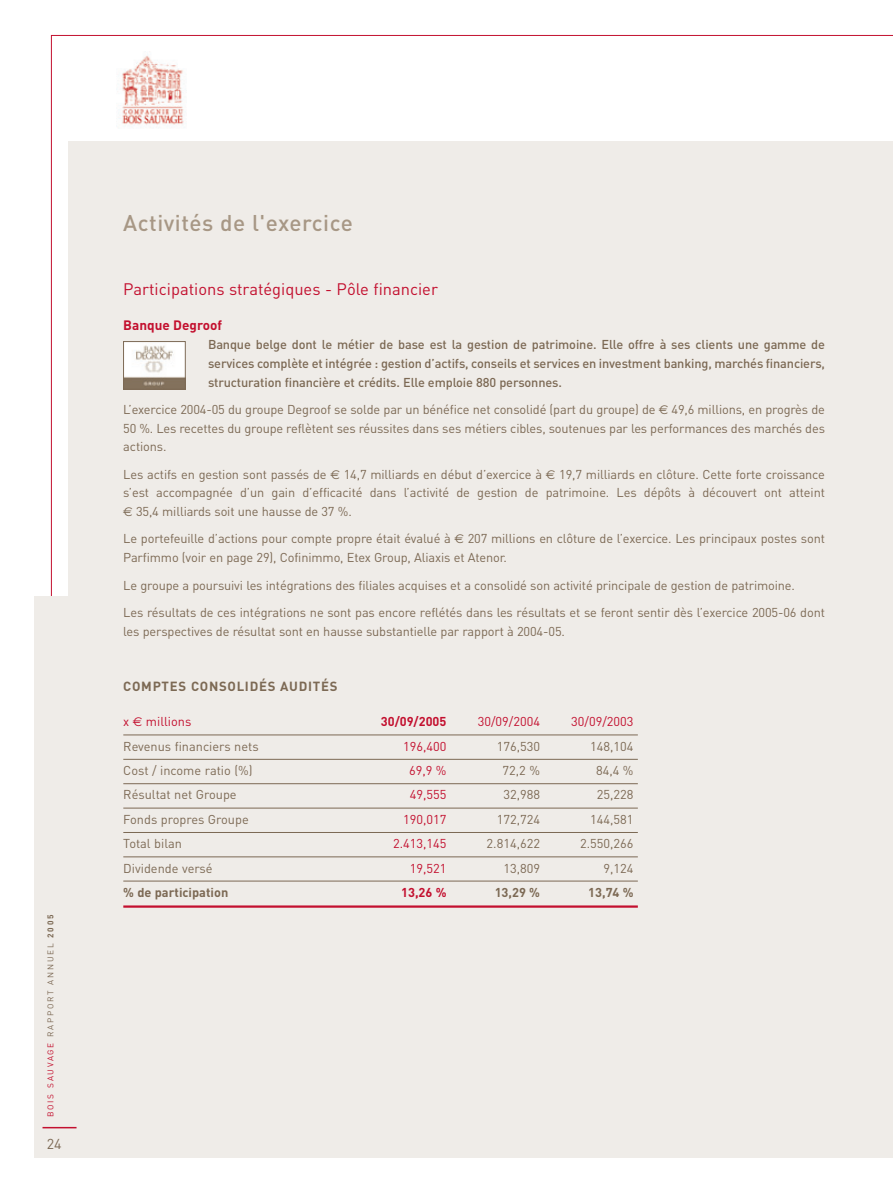
<style>
.page{position:relative;width:893px;height:1191px;background:#fff}
.page>*{position:absolute;margin:0;border:0;box-sizing:border-box;transform-origin:0 0}
.t1{font:500 22.5px "DIN";letter-spacing:.02em;color:#a79785}
.t2{font:16.5px "DIN";color:#c3102f}
.t3{font:14.25px "DIN";color:#7c6954}
.t4{font:700 13.5px "DIN";color:#c3102f}
.t5{font:700 13.2px "DIN";letter-spacing:.055em;color:#7c6954}
.t6{font:12.75px/18.8px "DIN";letter-spacing:-.01em;color:#7c6954;text-align:justify}
.t7{font:500 12.75px/18.8px "DIN";letter-spacing:-.01em;color:#7c6954;text-align:justify}
.t8{font:12.75px "DIN";color:#c3102f}
.t9{font:700 12.75px "DIN";color:#7c6954}
.t10{font:700 12.75px "DIN";color:#c3102f}
.t11{font:8.25px "DIN";letter-spacing:.21em;color:#7c6954}
.s1{color:#c3102f}
.s2{font-weight:700}
.s3{font-family:"Euro Sans"}
</style>
<div class="page">
<div style="left:34px;top:596px;width:825px;height:562px;background:#efece8"></div>
<div style="left:68px;top:141px;width:825px;height:1017px;background:#efece8"></div>
<img style="left:119px;top:54px;width:65px;height:72px">
<hr style="left:43px;top:1126px;width:34px;height:2px;background:#c3102f">
<hr style="left:123px;top:734px;width:515px;height:1px;background:#7c6954">
<hr style="left:123px;top:759px;width:515px;height:1px;background:#7c6954">
<hr style="left:123px;top:783px;width:515px;height:1px;background:#7c6954">
<hr style="left:123px;top:808px;width:515px;height:1px;background:#7c6954">
<hr style="left:123px;top:832px;width:515px;height:1px;background:#7c6954">
<hr style="left:123px;top:856px;width:515px;height:1px;background:#7c6954">
<hr style="left:123px;top:880px;width:515px;height:1px;background:#7c6954">
<hr style="left:123px;top:905px;width:515px;height:2px;background:#c3102f">
<img style="left:125px;top:343px;width:59px;height:44px">
<div style="left:123px;top:341px;width:63px;height:48px;border:1px solid #7c6954"></div>
<p class="t11" style="left:47px;top:1117px;width:204px;rotate:-90deg"><span class="s1">BOIS SAUVAGE</span> RAPPORT ANNUEL <span class="s2">2005</span></p>
<p class="t3" style="left:47px;top:1138px;width:16px">24</p>
<h1 class="t1" style="left:123px;top:215px;width:231px">Activités de l'exercice</h1>
<p class="t2" style="left:123px;top:283px;width:316px">Participations stratégiques - Pôle financier</p>
<p class="t4" style="left:123px;top:321px;width:100px">Banque Degroof</p>
<p class="t7" style="left:208px;top:336px;width:618px">Banque belge dont le métier de base est la gestion de patrimoine. Elle offre à ses clients une gamme de services complète et intégrée : gestion d’actifs, conseils et services en investment banking, marchés financiers, structuration financière et crédits. Elle emploie 880 personnes.</p>
<p class="t6" style="left:123px;top:401px;width:703px">L’exercice 2004-05 du groupe Degroof se solde par un bénéfice net consolidé (part du groupe) de <span class="s3">€</span> 49,6 millions, en progrès de 50 %. Les recettes du groupe reflètent ses réussites dans ses métiers cibles, soutenues par les performances des marchés des actions.</p>
<p class="t6" style="left:123px;top:466px;width:703px">Les actifs en gestion sont passés de <span class="s3">€</span> 14,7 milliards en début d’exercice à <span class="s3">€</span> 19,7 milliards en clôture. Cette forte croissance s’est accompagnée d’un gain d’efficacité dans l’activité de gestion de patrimoine. Les dépôts à découvert ont atteint <span class="s3">€</span> 35,4 milliards soit une hausse de 37 %.</p>
<p class="t6" style="left:123px;top:531px;width:703px">Le portefeuille d’actions pour compte propre était évalué à <span class="s3">€</span> 207 millions en clôture de l’exercice. Les principaux postes sont<br>Parfimmo (voir en page 29), Cofinimmo, Etex Group, Aliaxis et Atenor.</p>
<p class="t6" style="left:123px;top:573px;width:703px;line-height:27.3px">Le groupe a poursuivi les intégrations des filiales acquises et a consolidé son activité principale de gestion de patrimoine.<br>Les résultats de ces intégrations ne sont pas encore reflétés dans les résultats et se feront sentir dès l’exercice 2005-06 dont</p>
<p class="t6" style="left:123px;top:623px;width:443px">les perspectives de résultat sont en hausse substantielle par rapport à 2004-05.</p>
<p class="t5" style="left:123px;top:681px;width:216px">COMPTES CONSOLIDÉS AUDITÉS</p>
<p class="t8" style="left:123px;top:717px;width:70px">x <span class="s3">€</span> millions</p>
<p class="t10" style="left:381px;top:717px;width:67px">30/09/2005</p>
<p class="t8" style="left:478px;top:717px;width:64px">30/09/2004</p>
<p class="t8" style="left:571px;top:717px;width:64px">30/09/2003</p>
<p class="t6" style="left:123px;top:738px;width:137px">Revenus financiers nets</p>
<p class="t8" style="left:403px;top:741px;width:45px">196,400</p>
<p class="t6" style="left:497px;top:738px;width:45px">176,530</p>
<p class="t6" style="left:590px;top:738px;width:45px">148,104</p>
<p class="t6" style="left:123px;top:762px;width:131px">Cost / income ratio (%)</p>
<p class="t8" style="left:409px;top:766px;width:39px">69,9 %</p>
<p class="t6" style="left:503px;top:762px;width:39px">72,2 %</p>
<p class="t6" style="left:596px;top:762px;width:39px">84,4 %</p>
<p class="t6" style="left:123px;top:787px;width:115px">Résultat net Groupe</p>
<p class="t8" style="left:410px;top:790px;width:38px">49,555</p>
<p class="t6" style="left:503px;top:787px;width:38px">32,988</p>
<p class="t6" style="left:597px;top:787px;width:38px">25,228</p>
<p class="t6" style="left:123px;top:811px;width:127px">Fonds propres Groupe</p>
<p class="t8" style="left:403px;top:814px;width:45px">190,017</p>
<p class="t6" style="left:497px;top:811px;width:45px">172,724</p>
<p class="t6" style="left:590px;top:811px;width:45px">144,581</p>
<p class="t6" style="left:123px;top:835px;width:60px">Total bilan</p>
<p class="t8" style="left:393px;top:839px;width:55px">2.413,145</p>
<p class="t6" style="left:487px;top:835px;width:55px">2.814,622</p>
<p class="t6" style="left:580px;top:835px;width:55px">2.550,266</p>
<p class="t6" style="left:123px;top:860px;width:91px">Dividende versé</p>
<p class="t8" style="left:410px;top:863px;width:38px">19,521</p>
<p class="t6" style="left:503px;top:860px;width:38px">13,809</p>
<p class="t6" style="left:604px;top:860px;width:31px">9,124</p>
<p class="t9" style="left:123px;top:887px;width:106px">% de participation</p>
<p class="t10" style="left:401px;top:887px;width:47px">13,26 %</p>
<p class="t9" style="left:495px;top:887px;width:47px">13,29 %</p>
<p class="t9" style="left:588px;top:887px;width:47px">13,74 %</p>
</div>
